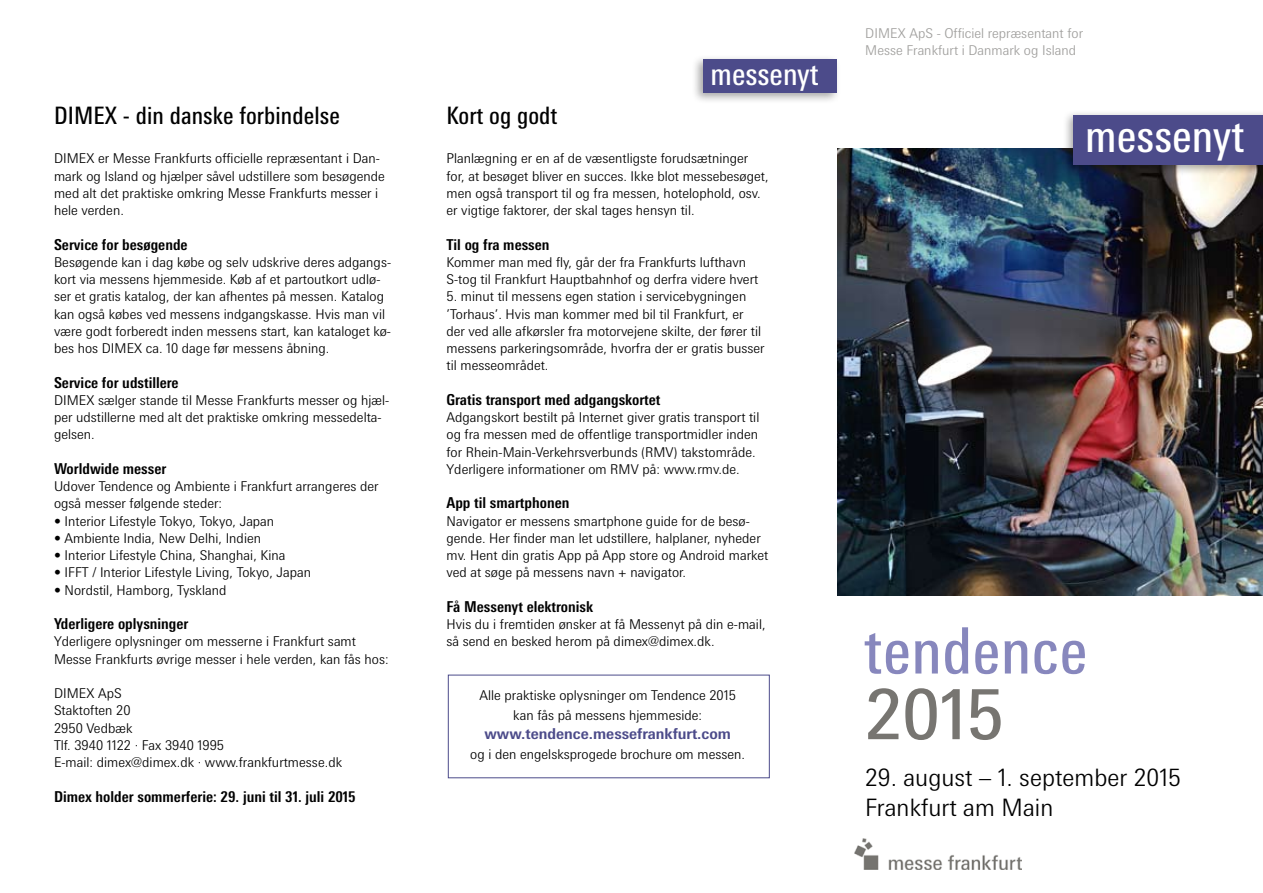
<style>
.page{position:relative;width:1263px;height:893px;background:#fff}
.page>*{position:absolute;margin:0;border:0;box-sizing:border-box;transform-origin:0 0}
.t1{font:69.6px "Messe Univers";color:#777571}
.t2{font:condensed 45.15px "Messe Univers";color:#fff}
.t3{font:condensed 30.6px "Messe Univers";color:#fff}
.t4{font:300 24px/30px "Messe Univers";color:#000}
.t5{font:condensed 24px "Messe Univers";letter-spacing:.005em;color:#000}
.t6{font:700 condensed 15px "Messe Univers";color:#000}
.t7{font:700 15px "Messe Univers";color:#4c4b8a}
.t8{font:300 13.5px/17.2px "Messe Univers";color:#000}
.t9{font:300 13.5px/16.5px "Messe Univers";color:#a09f9d}
</style>
<div class="page">
<div style="left:448px;top:675px;width:322px;height:103px;background:#fff;border:1px solid #4c4b8a"></div>
<img style="left:855px;top:838px;width:167px;height:32px">
<img style="left:838px;top:149px;width:425px;height:446px">
<div style="left:1062px;top:109px;width:201px;height:67px;background:#000;opacity:.35"></div>
<div style="left:1074px;top:115px;width:189px;height:50px;background:#4c4b8a"></div>
<div style="left:691px;top:54px;width:151px;height:50px;background:#000;opacity:.35"></div>
<div style="left:703px;top:60px;width:133px;height:33px;background:#4c4b8a"></div>
<svg style="left:865px;top:633px;width:44px;height:41px"></svg>
<svg style="left:915px;top:641px;width:23px;height:32px"></svg>
<svg style="left:945px;top:627px;width:23px;height:47px"></svg>
<svg style="left:975px;top:641px;width:23px;height:33px"></svg>
<svg style="left:1004px;top:641px;width:23px;height:32px"></svg>
<svg style="left:1034px;top:641px;width:51px;height:33px"></svg>
<h3 class="t3" style="left:711px;top:55px;width:110px">messenyt</h3>
<h3 class="t5" style="left:54px;top:101px;width:287px">DIMEX - din danske forbindelse</h3>
<h3 class="t5" style="left:446px;top:101px;width:112px">Kort og godt</h3>
<p class="t8" style="left:446px;top:150px;width:324px">Planlægning er en af de væsentligste forudsætninger for, at besøget bliver en succes. Ikke blot messebesøget, men også transport til og fra messen, hotelophold, osv. er vigtige faktorer, der skal tages hensyn til.</p>
<p class="t6" style="left:446px;top:235px;width:105px">Til og fra messen</p>
<p class="t8" style="left:446px;top:253px;width:313px">Kommer man med fly, går der fra Frankfurts lufthavn<br>S-tog til Frankfurt Hauptbahnhof og derfra videre hvert</p>
<p class="t8" style="left:446px;top:288px;width:320px">5. minut til messens egen station i servicebygningen ’Torhaus’. Hvis man kommer med bil til Frankfurt, er der ved alle afkørsler fra motorvejene skilte, der fører til messens parkeringsområde, hvorfra der er gratis busser til messeområdet.</p>
<p class="t6" style="left:446px;top:390px;width:216px">Gratis transport med adgangskortet</p>
<p class="t8" style="left:446px;top:408px;width:314px">Adgangskort bestilt på Internet giver gratis transport til og fra messen med de offentlige transportmidler inden for Rhein-Main-Verkehrsverbunds (RMV) takstområde.<br>Yderligere informationer om RMV på: www.rmv.de.</p>
<p class="t6" style="left:446px;top:494px;width:124px">App til smartphonen</p>
<p class="t8" style="left:446px;top:512px;width:323px">Navigator er messens smartphone guide for de besø&shy;gende. Her finder man let udstillere, halplaner, nyheder mv. Hent din gratis App på App store og Android market ved at søge på messens navn + navigator.</p>
<p class="t6" style="left:446px;top:597px;width:148px">Få Messenyt elektronisk</p>
<p class="t8" style="left:446px;top:615px;width:321px">Hvis du i fremtiden ønsker at få Messenyt på din e-mail, så send en besked herom på dimex@dimex.dk.</p>
<p class="t8" style="left:54px;top:150px;width:332px">DIMEX er Messe Frankfurts officielle repræsentant i Dan&shy;mark og Island og hjælper såvel udstillere som besøgende med alt det praktiske omkring Messe Frankfurts messer i hele verden.</p>
<p class="t6" style="left:54px;top:235px;width:135px">Service for besøgende</p>
<p class="t8" style="left:54px;top:253px;width:339px">Besøgende kan i dag købe og selv udskrive deres adgangs&shy;kort via messens hjemmeside. Køb af et partoutkort udlø&shy;ser et gratis katalog, der kan afhentes på messen. Katalog kan også købes ved messens indgangskasse. Hvis man vil være godt forberedt inden messens start, kan kataloget kø&shy;bes hos DIMEX ca. 10 dage før messens åbning.</p>
<p class="t6" style="left:54px;top:373px;width:126px">Service for udstillere</p>
<p class="t8" style="left:54px;top:391px;width:337px">DIMEX sælger stande til Messe Frankfurts messer og hjæl&shy;per udstillerne med alt det praktiske omkring messedelta&shy;gelsen.</p>
<p class="t6" style="left:54px;top:459px;width:114px">Worldwide messer</p>
<p class="t8" style="left:54px;top:477px;width:326px">Udover Tendence og Ambiente i Frankfurt arrangeres der også messer følgende steder:</p>
<p class="t8" style="left:54px;top:512px;width:222px">• Interior Lifestyle Tokyo, Tokyo, Japan</p>
<p class="t8" style="left:54px;top:529px;width:209px">• Ambiente India, New Delhi, Indien</p>
<p class="t8" style="left:54px;top:546px;width:233px">• Interior Lifestyle China, Shanghai, Kina</p>
<p class="t8" style="left:54px;top:564px;width:259px">• IFFT / Interior Lifestyle Living, Tokyo, Japan</p>
<p class="t8" style="left:54px;top:581px;width:174px">• Nordstil, Hamborg, Tyskland</p>
<p class="t6" style="left:54px;top:614px;width:136px">Yderligere oplysninger</p>
<p class="t8" style="left:54px;top:633px;width:336px">Yderligere oplysninger om messerne i Frankfurt samt<br>Messe Frankfurts øvrige messer i hele verden, kan fås hos:</p>
<p class="t8" style="left:54px;top:684px;width:290px">DIMEX ApS<br>Staktoften 20<br>2950 Vedbæk<br>Tlf. 3940 1122 · Fax 3940 1995<br>E-mail: dimex@dimex.dk · www.frankfurtmesse.dk</p>
<p class="t6" style="left:54px;top:787px;width:303px">Dimex holder sommerferie: 29. juni til 31. juli 2015</p>
<p class="t8" style="left:479px;top:686px;width:258px;line-height:19.5px;text-align:center">Alle praktiske oplysninger om Tendence 2015 kan fås på messens hjemmeside:</p>
<p class="t7" style="left:484px;top:725px;width:248px">www.tendence.messefrankfurt.com</p>
<p class="t8" style="left:470px;top:745px;width:276px">og i den engelsksprogede brochure om messen.</p>
<p class="t9" style="left:865px;top:25px;width:219px">DIMEX ApS - Officiel repræsentant for<br>Messe Frankfurt i Danmark og Island</p>
<h2 class="t2" style="left:1085px;top:108px;width:160px">messenyt</h2>
<h1 class="t1" style="left:865px;top:671px;width:141px">2015</h1>
<h3 class="t4" style="left:865px;top:762px;width:318px">29. august – 1. september 2015<br>Frankfurt am Main</h3>
</div>
